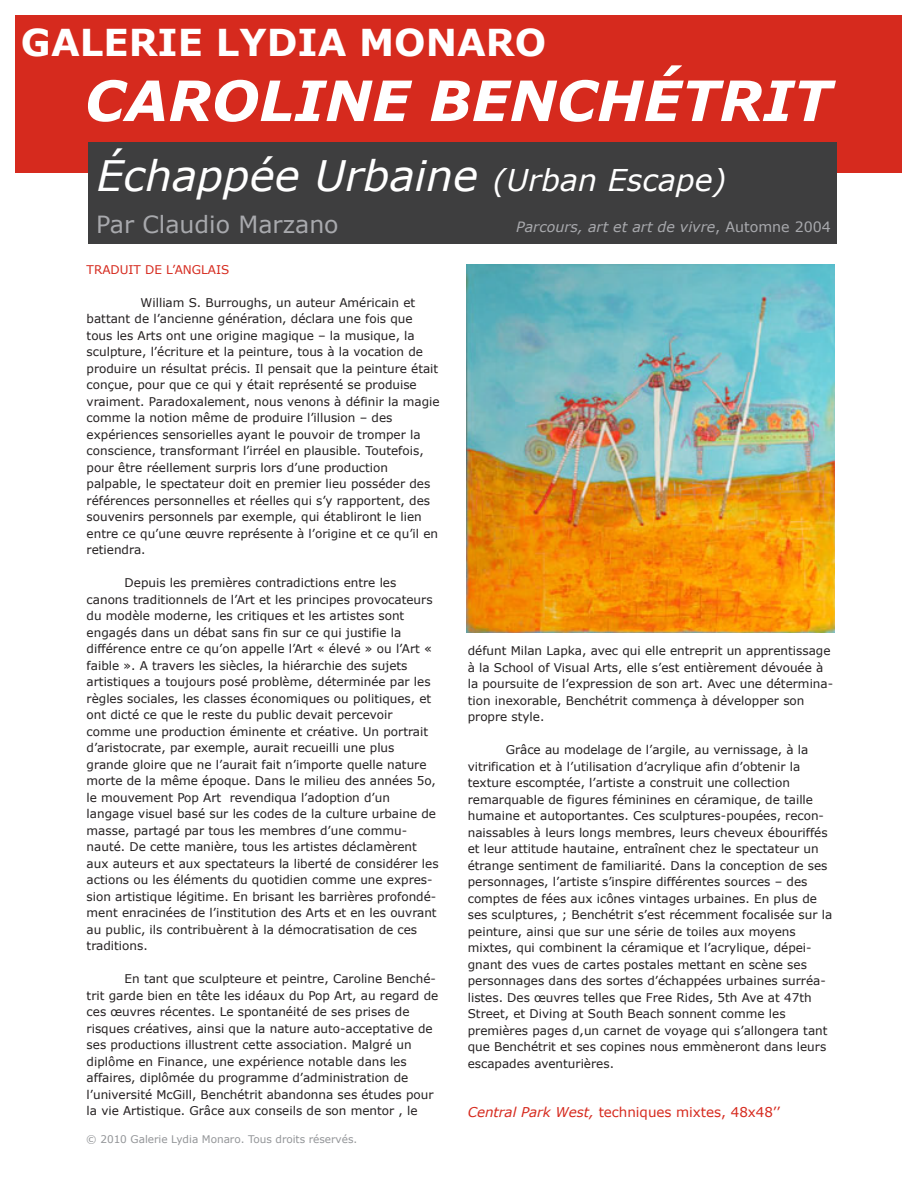
<style>
.page{position:relative;width:918px;height:1188px;background:#fff}
.page>*{position:absolute;margin:0;border:0;box-sizing:border-box;transform-origin:0 0}
.t1{font:italic 700 55.65px "Verdana";color:#fff}
.t2{font:italic 42px "Verdana";color:#fff}
.t3{font:700 37.05px "Verdana";color:#fff}
.t4{font:23.7px "Verdana";color:#a8a9ad}
.t5{font:italic 14.25px "Verdana";color:#a8a9ad}
.t6{font:13.5px "Verdana";letter-spacing:-.005em;color:#d62a1e}
.t7{font:12px/16.5px "Verdana";color:#231f20}
.t8{font:12px "Verdana";color:#d62a1e}
.t9{font:10.5px "Verdana";letter-spacing:-.005em;color:#939598}
.s1{font-size:30px}
.s2{font-style:normal}
.s3{font-style:italic}
</style>
<div class="page">
<div style="left:15px;top:15px;width:887px;height:158px;background:#d62a1e"></div>
<div style="left:88px;top:143px;width:748px;height:101px;background:#3e3e3f"></div>
<img style="left:466px;top:264px;width:369px;height:368px">
<h3 class="t3" style="left:21px;top:18px;width:527px">GALERIE LYDIA MONARO</h3>
<h1 class="t1" style="left:85px;top:65px;width:748px">CAROLINE BENCHÉTRIT</h1>
<h2 class="t2" style="left:97px;top:149px;width:631px">Échappée Urbaine <span class="s1">(Urban Escape)</span></h2>
<h3 class="t4" style="left:96px;top:209px;width:244px">Par Claudio Marzano</h3>
<p class="t5" style="left:516px;top:218px;width:316px">Parcours, art et art de vivre<span class="s2">, Automne 2004</span></p>
<p class="t8" style="left:87px;top:262px;width:144px">TRADUIT DE L’ANGLAIS</p>
<p class="t7" style="left:87px;top:294px;width:355px;text-indent:54px">William S. Burroughs, un auteur Américain et battant de l’ancienne génération, déclara une fois que tous les Arts ont une origine magique – la musique, la sculpture, l’écriture et la peinture, tous à la vocation de produire un résultat précis. Il pensait que la peinture était conçue, pour que ce qui y était représenté se produise vraiment. Paradoxalement, nous venons à définir la magie comme la notion même de produire l’illusion – des expériences sensorielles ayant le pouvoir de tromper la conscience, transformant l’irréel en plausible. Toutefois, pour être réellement surpris lors d’une production palpable, le spectateur doit en premier lieu posséder des références personnelles et réelles qui s’y rapportent, des souvenirs personnels par exemple, qui établiront le lien entre ce qu’une œuvre représente à l’origine et ce qu’il en retiendra.</p>
<p class="t7" style="left:87px;top:575px;width:354px;text-indent:38px">Depuis les premières contradictions entre les canons traditionnels de l’Art et les principes provocateurs du modèle moderne, les critiques et les artistes sont engagés dans un débat sans fin sur ce qui justifie la différence entre ce qu’on appelle l’Art « élevé » ou l’Art « faible ». A travers les siècles, la hiérarchie des sujets artistiques a toujours posé problème, déterminée par les règles sociales, les classes économiques ou politiques, et ont dicté ce que le reste du public devait percevoir comme une production éminente et créative. Un portrait d’aristocrate, par exemple, aurait recueilli une plus grande gloire que ne l’aurait fait n’importe quelle nature morte de la même époque. Dans le milieu des années 5o, le mouvement Pop Art revendiqua l’adoption d’un langage visuel basé sur les codes de la culture urbaine de masse, partagé par tous les membres d’une commu&shy;nauté. De cette manière, tous les artistes déclamèrent aux auteurs et aux spectateurs la liberté de considérer les actions ou les éléments du quotidien comme une expres&shy;sion artistique légitime. En brisant les barrières profondé&shy;ment enracinées de l’institution des Arts et en les ouvrant au public, ils contribuèrent à la démocratisation de ces traditions.</p>
<p class="t7" style="left:87px;top:971px;width:353px;text-indent:38px">En tant que sculpteure et peintre, Caroline Benché&shy;trit garde bien en tête les idéaux du Pop Art, au regard de ces œuvres récentes. Le spontanéité de ses prises de risques créatives, ainsi que la nature auto-acceptative de ses productions illustrent cette association. Malgré un diplôme en Finance, une expérience notable dans les affaires, diplômée du programme d’administration de l’université McGill, Benchétrit abandonna ses études pour la vie Artistique. Grâce aux conseils de son mentor , le</p>
<p class="t7" style="left:468px;top:643px;width:367px">défunt Milan Lapka, avec qui elle entreprit un apprentissage à la School of Visual Arts, elle s’est entièrement dévouée à la poursuite de l’expression de son art. Avec une détermina&shy;tion inexorable, Benchétrit commença à développer son propre style.</p>
<p class="t7" style="left:468px;top:742px;width:366px;text-indent:38px">Grâce au modelage de l’argile, au vernissage, à la vitrification et à l’utilisation d’acrylique afin d’obtenir la texture escomptée, l’artiste a construit une collection remarquable de figures féminines en céramique, de taille humaine et autoportantes. Ces sculptures-poupées, recon&shy;naissables à leurs longs membres, leurs cheveux ébouriffés et leur attitude hautaine, entraînent chez le spectateur un étrange sentiment de familiarité. Dans la conception de ses personnages, l’artiste s’inspire différentes sources – des comptes de fées aux icônes vintages urbaines. En plus de ses sculptures, ; Benchétrit s’est récemment focalisée sur la peinture, ainsi que sur une série de toiles aux moyens mixtes, qui combinent la céramique et l’acrylique, dépei&shy;gnant des vues de cartes postales mettant en scène ses personnages dans des sortes d’échappées urbaines surréa&shy;listes. Des œuvres telles que Free Rides, 5th Ave at 47th Street, et Diving at South Beach sonnent comme les premières pages d,un carnet de voyage qui s’allongera tant que Benchétrit et ses copines nous emmèneront dans leurs escapades aventurières.</p>
<p class="t6" style="left:468px;top:1103px;width:314px"><span class="s3">Central Park West,</span> techniques mixtes, 48x48’’</p>
<p class="t9" style="left:86px;top:1132px;width:273px">© 2010 Galerie Lydia Monaro. Tous droits réservés.</p>
</div>
